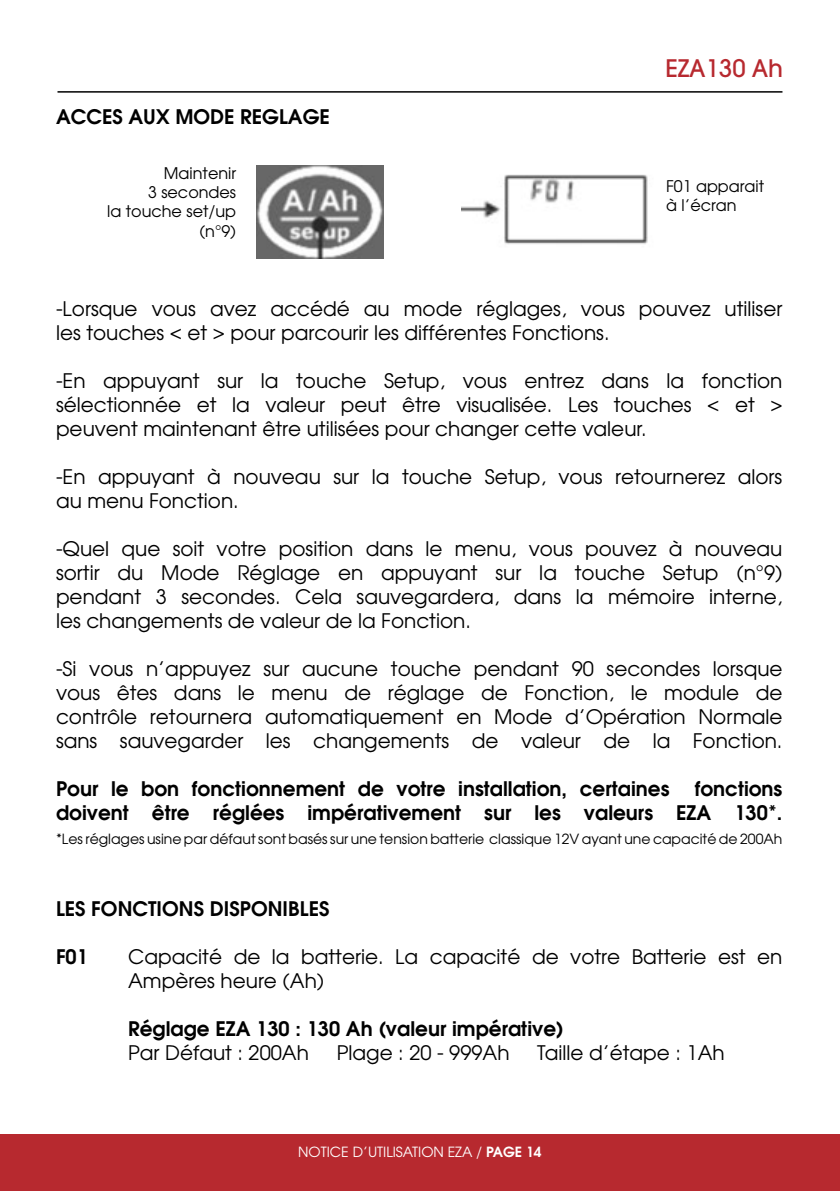
<style>
.page{position:relative;width:840px;height:1191px;background:#fff}
.page>*{position:absolute;margin:0;border:0;box-sizing:border-box;transform-origin:0 0}
.t1{font:500 24px "Avant Garde";color:#b7292f}
.t2{font:20px/24px "Avant Garde";color:#000}
.t3{font:600 20px/24px "Avant Garde";color:#000;text-align:right}
.t4{font:16px/19.2px "Avant Garde";color:#000;text-align:right}
.t5{font:14px "Avant Garde";color:#000}
.t6{font:14px "Avant Garde";color:#fff}
.s1{font-weight:600}
</style>
<div class="page">
<div style="left:0;top:1134px;width:839px;height:57px;background:#b7292f"></div>
<hr style="left:57px;top:91px;width:725px;height:2px;background:#000">
<img style="left:256px;top:166px;width:127px;height:92px">
<img style="left:461px;top:174px;width:187px;height:70px">
<p class="t3" style="left:56px;top:104px;width:275px">ACCES AUX MODE REGLAGE</p>
<p class="t4" style="left:107px;top:163px;width:130px">Maintenir<br>3 secondes<br>la touche set/up (n°9)</p>
<p class="t1" style="left:665px;top:53px;width:119px">EZA130 Ah</p>
<p class="t4" style="left:665px;top:176px;width:99px;text-align:left">F01 apparait à l’écran</p>
<p class="t2" style="left:56px;top:296px;width:727px">-Lorsque vous avez accédé au mode réglages, vous pouvez utiliser les touches &lt; et &gt; pour parcourir les différentes Fonctions.</p>
<p class="t2" style="left:56px;top:368px;width:727px;text-align:justify">-En appuyant sur la touche Setup, vous entrez dans la fonction sélectionnée et la valeur peut être visualisée. Les touches &lt; et &gt; peuvent maintenant être utilisées pour changer cette valeur.</p>
<p class="t2" style="left:56px;top:464px;width:727px">-En appuyant à nouveau sur la touche Setup, vous retournerez alors au menu Fonction.</p>
<p class="t2" style="left:56px;top:536px;width:727px;text-align:justify">-Quel que soit votre position dans le menu, vous pouvez à nouveau sortir du Mode Réglage en appuyant sur la touche Setup (n°9) pendant 3 secondes. Cela sauvegardera, dans la mémoire interne, les changements de valeur de la Fonction.</p>
<p class="t2" style="left:56px;top:656px;width:727px;text-align:justify">-Si vous n’appuyez sur aucune touche pendant 90 secondes lorsque vous êtes dans le menu de réglage de Fonction, le module de contrôle retournera automatiquement en Mode d’Opération Normale sans sauvegarder les changements de valeur de la Fonction.</p>
<p class="t3" style="left:56px;top:776px;width:614px">Pour le bon fonctionnement de votre installation, certaines</p>
<p class="t3" style="left:56px;top:776px;width:727px">fonctions<br>doivent être réglées impérativement sur les valeurs EZA 130*.</p>
<p class="t5" style="left:56px;top:830px;width:727px">*Les réglages usine par défaut sont basés sur une tension batterie classique 12V ayant une capacité de 200Ah</p>
<p class="t3" style="left:56px;top:896px;width:275px">LES FONCTIONS DISPONIBLES</p>
<p class="t3" style="left:56px;top:944px;width:33px">F01</p>
<p class="t2" style="left:128px;top:944px;width:655px">Capacité de la batterie. La capacité de votre Batterie est en<br>Ampères heure (Ah)</p>
<p class="t3" style="left:128px;top:1016px;width:437px">Réglage EZA 130 : 130 Ah (valeur impérative)</p>
<p class="t2" style="left:128px;top:1040px;width:182px">Par Défaut : 200Ah</p>
<p class="t2" style="left:336px;top:1040px;width:174px">Plage : 20 - 999Ah</p>
<p class="t2" style="left:537px;top:1040px;width:189px">Taille d’étape : 1Ah</p>
<p class="t6" style="left:298px;top:1143px;width:245px">NOTICE D’UTILISATION EZA / <span class="s1">PAGE 14</span></p>
</div>
